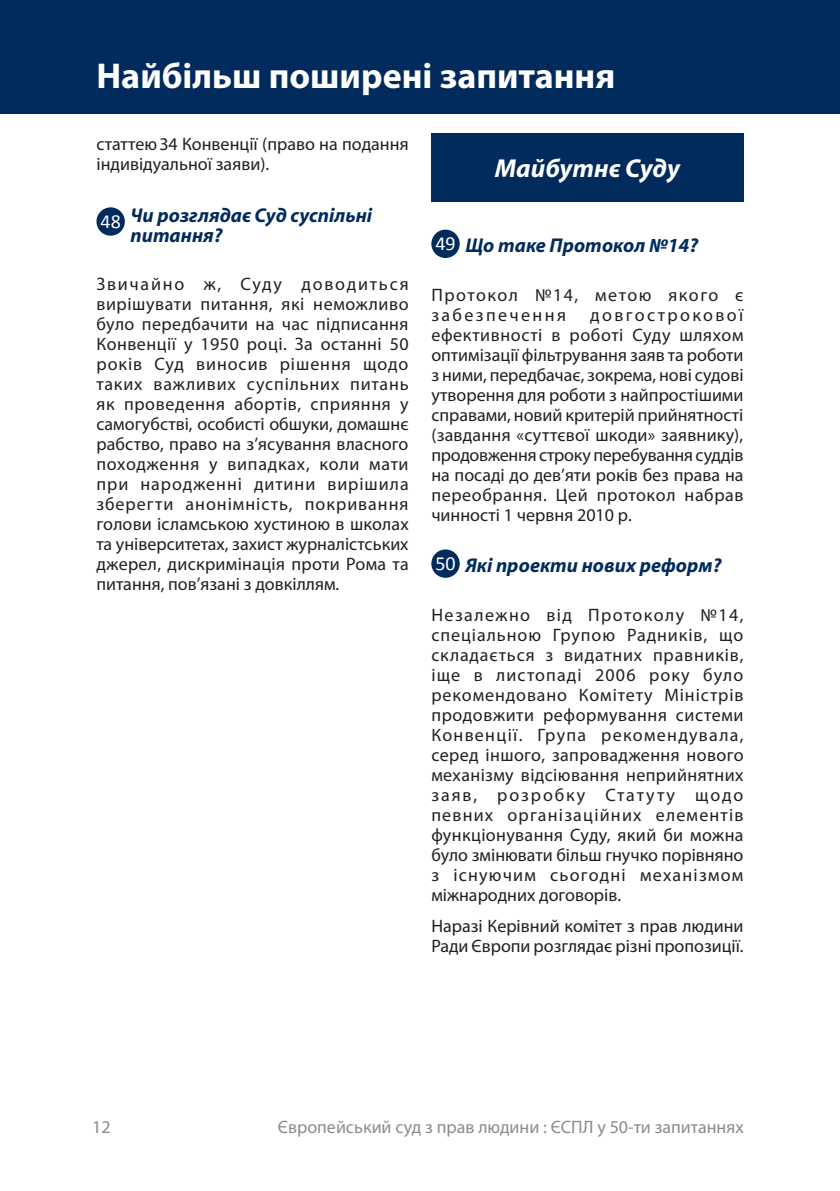
<style>
.page{position:relative;width:840px;height:1191px;background:#fff}
.page>*{position:absolute;margin:0;border:0;box-sizing:border-box;transform-origin:0 0}
.t1{font:700 36px "Myriad Pro";color:#fff}
.FAQ_-_Rubrique{font:italic 700 26px "Myriad Pro";color:#fff}
.FAQ_-_Question{font:italic 700 20px/20px "Myriad Pro";color:#002b5c}
.t2{font:20px "Calibri";color:#fff}
.FAQ_-_Texte{font:18px/20px "Myriad Pro";color:#231f20;text-align:justify}
.t3{font:18px "Myriad Pro";color:#8a8c8f}
.FAQ_-_Texte-2{font:18px/20px "Myriad Pro";letter-spacing:.085em;color:#231f20}
</style>
<div class="page">
<div style="left:0;top:0;width:839px;height:113px;background:#002b5c"></div>
<div style="left:96px;top:207px;width:29px;height:29px;background:#002b5c;border-radius:50%"></div>
<div style="left:431px;top:133px;width:312px;height:68px;background:#002b5c"></div>
<div style="left:431px;top:230px;width:28px;height:28px;background:#002b5c;border-radius:50%"></div>
<div style="left:431px;top:549px;width:28px;height:29px;background:#002b5c;border-radius:50%"></div>
<h1 class="t1" style="left:96px;top:53px;width:520px">Найбільш поширені запитання</h1>
<p class="FAQ_-_Texte" style="left:96px;top:134px;width:313px">статтею34 Конвенції (право на подання індивідуальної заяви).</p>
<p class="t2" style="left:100px;top:209px;width:22px">48</p>
<p class="FAQ_-_Question" style="left:130px;top:204px;width:243px">Чи розглядає Суд суспільні питання?</p>
<p class="FAQ_-_Texte" style="left:96px;top:273px;width:313px">Звичайно ж, Суду доводиться вирішувати питання, які неможливо було передбачити на час підписання Конвенції у 1950 році. За останні 50 років Суд виносив рішення щодо таких важливих суспільних питань як проведення абортів, сприяння у самогубстві, особисті обшуки, домашнє рабство, право на з’ясування власного походження у випадках, коли мати при народженні дитини вирішила зберегти анонімність, покривання голови ісламською хустиною в школах та університетах, захист журналістських джерел, дискримінація проти Рома та питання, пов’язані з довкіллям.</p>
<p class="FAQ_-_Rubrique" style="left:494px;top:151px;width:186px">Майбутнє Суду</p>
<p class="t2" style="left:435px;top:231px;width:22px">49</p>
<p class="FAQ_-_Question" style="left:465px;top:235px;width:234px">Що таке Протокол №14?</p>
<p class="FAQ_-_Texte-2" style="left:431px;top:284px;width:313px">Протокол №14, метою якого є забезпечення</p>
<p class="FAQ_-_Texte" style="left:431px;top:304px;width:313px;text-indent:159px">довгострокової ефективності в роботі Суду шляхом оптимізації фільтрування заяв та роботи з ними, передбачає, зокрема, нові судові утворення для роботи з найпростішими справами, новий критерій прийнятності (завдання «суттєвої шкоди» заявнику), продовження строку перебування суддів на посаді до дев’яти років без права на переобрання. Цей протокол набрав чинності 1 червня 2010 р.</p>
<p class="t2" style="left:435px;top:551px;width:22px">50</p>
<p class="FAQ_-_Question" style="left:465px;top:555px;width:257px">Які проекти нових реформ?</p>
<p class="FAQ_-_Texte" style="left:431px;top:604px;width:313px">Незалежно від Протоколу №14, спеціальною Групою Радників, що складається з видатних правників, іще в листопаді 2006 року було рекомендовано Комітету Міністрів продовжити реформування системи Конвенції. Група рекомендувала, серед іншого, запровадження нового механізму відсіювання неприйнятних заяв, розробку Статуту щодо певних організаційних елементів функціонування Суду, який би можна було змінювати більш гнучко порівняно з існуючим сьогодні механізмом міжнародних договорів.</p>
<p class="FAQ_-_Texte" style="left:431px;top:915px;width:313px">Наразі Керівний комітет з прав людини<br>Ради Європи розглядає різні пропозиції.</p>
<p class="t3" style="left:92px;top:1116px;width:20px">12</p>
<p class="t3" style="left:277px;top:1116px;width:467px">Європейський суд з прав людини : ЄСПЛ у 50-ти запитаннях</p>
</div>
